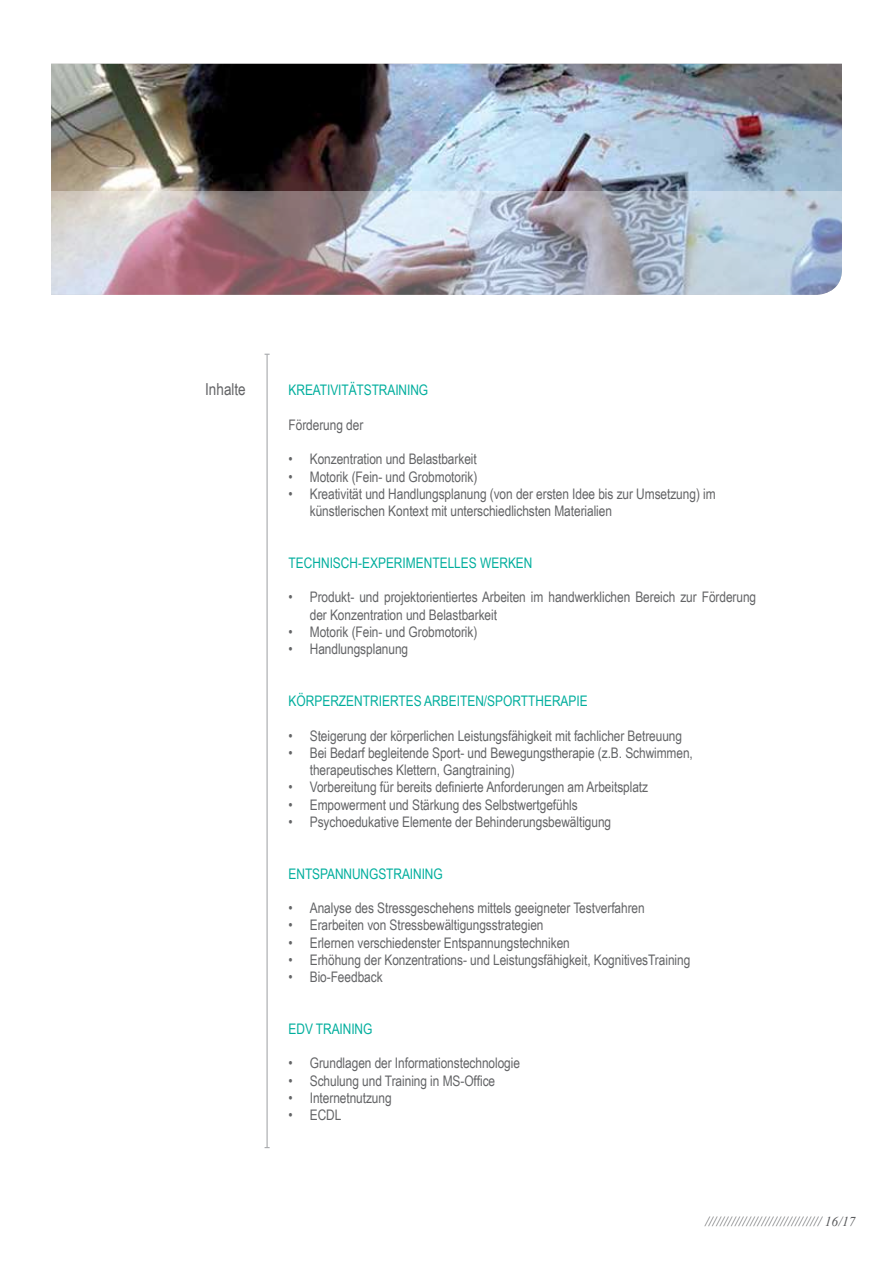
<style>
.page{position:relative;width:893px;height:1263px;background:#fff}
.page>*{position:absolute;margin:0;border:0;box-sizing:border-box;transform-origin:0 0}
.t1{font:16.5px "Arial Narrow";color:#636466}
.t2{font:14.55px/17.2px "Arial Narrow";letter-spacing:-.005em;color:#636466}
.t3{font:14.55px "Arial Narrow";color:#00ae9d}
.t4{font:italic 13.5px "Times New Roman";color:#58595b}
</style>
<div class="page">
<img style="left:51px;top:64px;width:791px;height:127px">
<hr style="left:267px;top:354px;width:1px;height:793px;background:#a7a9ac">
<img style="left:51px;top:191px;width:791px;height:104px">
<p class="t1" style="left:205px;top:377px;width:42px">Inhalte</p>
<p class="t3" style="left:289px;top:380px;width:141px">KREATIVITÄTSTRAINING</p>
<p class="t2" style="left:289px;top:416px;width:76px">Förderung der</p>
<p class="t2" style="left:289px;top:450px;width:190px">• Konzentration und Belastbarkeit</p>
<p class="t2" style="left:289px;top:467px;width:190px">• Motorik (Fein- und Grobmotorik)</p>
<p class="t2" style="left:310px;top:485px;width:407px;text-indent:-21px">• Kreativität und Handlungsplanung (von der ersten Idee bis zur Umsetzung) im künstlerischen Kontext mit unterschiedlichsten Materialien</p>
<p class="t3" style="left:289px;top:552px;width:245px">TECHNISCH-EXPERIMENTELLES WERKEN</p>
<p class="t2" style="left:310px;top:588px;width:448px;text-indent:-21px">• Produkt- und projektorientiertes Arbeiten im handwerklichen Bereich zur Förderung der Konzentration und Belastbarkeit</p>
<p class="t2" style="left:289px;top:623px;width:190px">• Motorik (Fein- und Grobmotorik)</p>
<p class="t2" style="left:289px;top:640px;width:121px">• Handlungsplanung</p>
<p class="t3" style="left:289px;top:690px;width:216px">KÖRPERZENTRIERTES ARBEITEN/Sporttherapie</p>
<p class="t2" style="left:289px;top:726px;width:395px">• Steigerung der körperlichen Leistungsfähigkeit mit fachlicher Betreuung</p>
<p class="t2" style="left:310px;top:743px;width:385px;text-indent:-21px">• Bei Bedarf begleitende Sport- und Bewegungstherapie (z.B. Schwimmen, therapeutisches Klettern, Gangtraining)</p>
<p class="t2" style="left:289px;top:778px;width:361px">• Vorbereitung für bereits definierte Anforderungen am Arbeitsplatz</p>
<p class="t2" style="left:289px;top:795px;width:291px">• Empowerment und Stärkung des Selbstwertgefühls</p>
<p class="t2" style="left:289px;top:812px;width:324px">• Psychoedukative Elemente der Behinderungsbewältigung</p>
<p class="t3" style="left:289px;top:863px;width:156px">ENTSPANNUNGSTRAINING</p>
<p class="t2" style="left:289px;top:899px;width:358px">• Analyse des Stressgeschehens mittels geeigneter Testverfahren</p>
<p class="t2" style="left:289px;top:916px;width:256px">• Erarbeiten von Stressbewältigungsstrategien</p>
<p class="t2" style="left:289px;top:933px;width:283px">• Erlernen verschiedenster Entspannungstechniken</p>
<p class="t2" style="left:289px;top:950px;width:403px">• Erhöhung der Konzentrations- und Leistungsfähigkeit, KognitivesTraining</p>
<p class="t2" style="left:289px;top:968px;width:96px">• Bio-Feedback</p>
<p class="t3" style="left:289px;top:1018px;width:85px">EDV TRAINING</p>
<p class="t2" style="left:289px;top:1054px;width:233px">• Grundlagen der Informationstechnologie</p>
<p class="t2" style="left:289px;top:1071px;width:208px">• Schulung und Training in MS-Office</p>
<p class="t2" style="left:289px;top:1088px;width:105px">• Internetnutzung</p>
<p class="t2" style="left:289px;top:1106px;width:54px">• ECDL</p>
<p class="t4" style="left:705px;top:1212px;width:152px">/////////////////////////////// 16/17</p>
</div>
